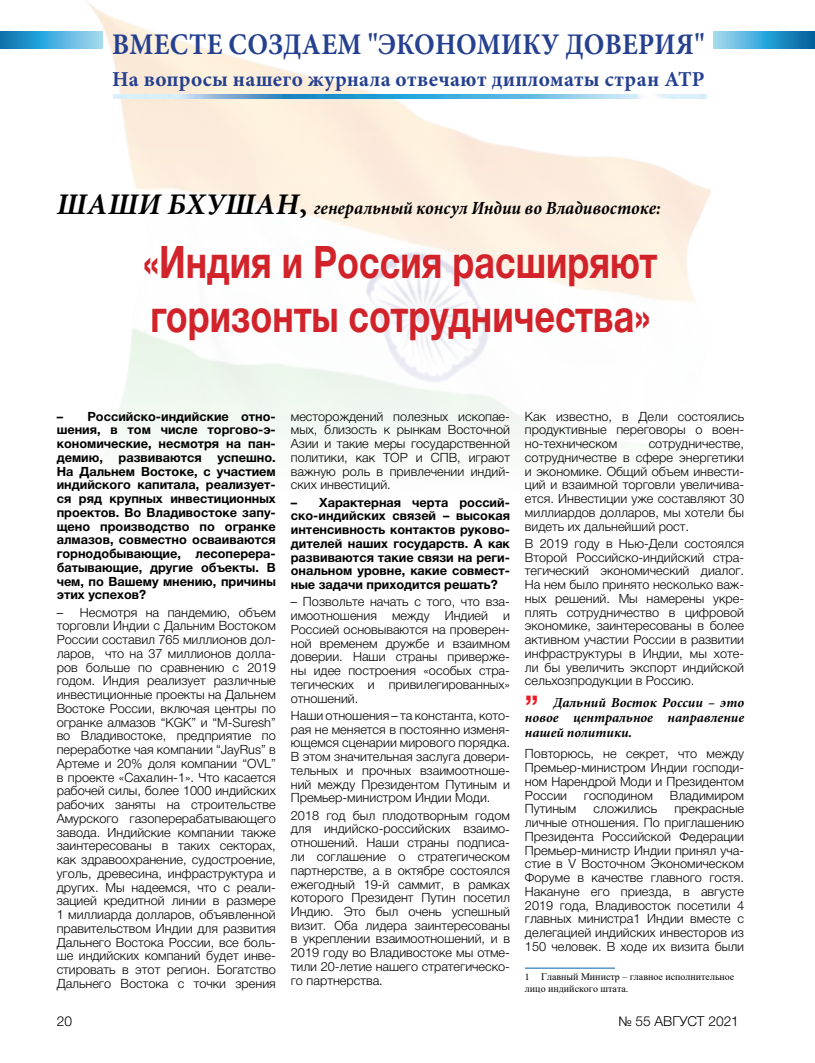
<style>
.page{position:relative;width:815px;height:1063px;background:#fff}
.page>*{position:absolute;margin:0;border:0;box-sizing:border-box;transform-origin:0 0}
.t1{font:700 45px/54px "Helvetica Neue Cyr";color:#d2232a;scale:.8 1}
.t2{font:700 30px "Minion Pro";letter-spacing:.01em;color:#25408f;scale:.9 1}
.t3{font:700 21.25px "Minion Pro";letter-spacing:.01em;color:#25408f}
.t4{font:italic 700 condensed 18.75px "Minion Pro";color:#000}
.t5{font:italic 700 13.75px/15px "Minion Pro";color:#000;text-align:justify}
.t6{font:300 13.75px "Helvetica Neue Cyr";color:#000}
.t7{font:300 12.75px/13.8px "Helvetica Neue Cyr";color:#000;text-align:justify}
.t8{font:700 12.75px/13.8px "Helvetica Neue Cyr";color:#000;text-align:justify}
.t9{font:10px/12px "Times New Roman";color:#000}
.s1{font-stretch:normal;font-size:30px}
.s2{font-style:normal;font-stretch:normal;font-size:30px}
.s3{font-family:"Helvetica Neue Cyr";font-style:normal;font-size:30px;color:#ed1d24}
.s4{font-family:"Minion Pro"}
</style>
<div class="page">
<img style="left:0;top:1px;width:815px;height:438px">
<svg style="left:713px;top:32px;width:102px;height:17px;background:#41a0d0"></svg>
<svg style="left:0;top:32px;width:102px;height:17px;background:#49a9d7"></svg>
<img style="left:113px;top:94px;width:593px;height:4px">
<hr style="left:525px;top:968px;width:90px;height:1px;background:#0063b0">
<h2 class="t2" style="left:112px;top:23px;width:660px">ВМЕСТЕ СОЗДАЕМ "ЭКОНОМИКУ ДОВЕРИЯ"</h2>
<h3 class="t3" style="left:112px;top:64px;width:594px">На вопросы нашего журнала отвечают дипломаты стран АТР</h3>
<h3 class="t4" style="left:57px;top:195px;width:605px"><span class="s1">Шаши Бхушан</span><span class="s2">,</span> генеральный консул Индии во Владивостоке:</h3>
<h1 class="t1" style="left:143px;top:235px;width:645px">«Индия и Россия расширяют горизонты сотрудничества»</h1>
<p class="t8" style="left:57px;top:409px;width:221px">– Российско-индийские отно&shy;шения, в том числе торгово-э&shy;кономические, несмотря на пан&shy;демию, развиваются успешно.<br>На Дальнем Востоке, с участием индийского капитала, реализует&shy;ся ряд крупных инвестиционных проектов. Во Владивостоке запу&shy;щено производство по огранке алмазов, совместно осваиваются горнодобывающие, лесоперера&shy;батывающие, другие объекты. В чем, по Вашему мнению, причины этих успехов?</p>
<p class="t7" style="left:57px;top:605px;width:221px">– Несмотря на пандемию, объем торговли Индии с Дальним Востоком России составил 765 миллионов дол&shy;ларов, что на 37 миллионов долла&shy;ров больше по сравнению с 2019 годом. Индия реализует различные инвестиционные проекты на Дальнем Востоке России, включая центры по огранке алмазов “KGK” и “M-Suresh” во Владивостоке, предприятие по переработке чая компании “JayRus” в Артеме и 20% доля компании “OVL” в проекте «Сахалин-1». Что касается рабочей силы, более 1000 индийских рабочих заняты на строительстве Амурского газоперерабатывающего завода. Индийские компании также заинтересованы в таких секторах, как здравоохранение, судостроение, уголь, древесина, инфраструктура и других. Мы надеемся, что с реали&shy;зацией кредитной линии в размере 1 миллиарда долларов, объявленной правительством Индии для развития Дальнего Востока России, все боль&shy;ше индийских компаний будет инве&shy;стировать в этот регион. Богатство Дальнего Востока с точки зрения</p>
<p class="t7" style="left:291px;top:409px;width:221px">месторождений полезных ископае&shy;мых, близость к рынкам Восточной Азии и такие меры государственной политики, как ТОР и СПВ, играют важную роль в привлечении индий&shy;ских инвестиций.</p>
<p class="t8" style="left:291px;top:495px;width:221px">– Характерная черта россий&shy;ско-индийских связей – высокая интенсивность контактов руково&shy;дителей наших государств. А как развиваются такие связи на реги&shy;ональном уровне, какие совмест&shy;ные задачи приходится решать?</p>
<p class="t7" style="left:291px;top:595px;width:221px">– Позвольте начать с того, что вза&shy;имоотношения между Индией и Россией основываются на проверен&shy;ной временем дружбе и взаимном доверии. Наши страны приверже&shy;ны идее построения «особых стра&shy;тегических и привилегированных» отношений.</p>
<p class="t7" style="left:291px;top:709px;width:221px">Наши отношения – та константа, кото&shy;рая не меняется в постоянно изменя&shy;ющемся сценарии мирового порядка.<br>В этом значительная заслуга довери&shy;тельных и прочных взаимоотноше&shy;ний между Президентом Путиным и Премьер-министром Индии Моди.</p>
<p class="t7" style="left:291px;top:808px;width:221px">2018 год был плодотворным годом для индийско-российских взаимо&shy;отношений. Наши страны подписа&shy;ли соглашение о стратегическом партнерстве, а в октябре состоялся ежегодный 19-й саммит, в рамках которого Президент Путин посетил Индию. Это был очень успешный визит. Оба лидера заинтересованы в укреплении взаимоотношений, и в 2019 году во Владивостоке мы отме&shy;тили 20-летие нашего стратегическо&shy;го партнерства.</p>
<p class="t7" style="left:525px;top:409px;width:221px">Как известно, в Дели состоялись продуктивные переговоры о воен&shy;но-техническом</p>
<p class="t7" style="left:525px;top:437px;width:221px;text-indent:124px">сотрудничестве, сотрудничестве в сфере энергетики и экономике. Общий объем инвести&shy;ций и взаимной торговли увеличива&shy;ется. Инвестиции уже составляют 30 миллиардов долларов, мы хотели бы видеть их дальнейший рост.</p>
<p class="t7" style="left:525px;top:537px;width:221px">В 2019 году в Нью-Дели состоялся Второй Российско-индийский стра&shy;тегический экономический диалог.<br>На нем было принято несколько важ&shy;ных решений. Мы намерены укре&shy;плять сотрудничество в цифровой экономике, заинтересованы в более активном участии России в развитии инфраструктуры в Индии, мы хоте&shy;ли бы увеличить экспорт индийской сельхозпродукции в Россию.</p>
<p class="t5" style="left:525px;top:695px;width:221px"><span class="s3">”</span> Дальний Восток России – это новое центральное направление нашей политики.</p>
<p class="t7" style="left:525px;top:747px;width:221px">Повторюсь, не секрет, что между Премьер-министром Индии господи&shy;ном Нарендрой Моди и Президентом России</p>
<p class="t7" style="left:584px;top:788px;width:71px">господином</p>
<p class="t7" style="left:670px;top:788px;width:76px">Владимиром</p>
<p class="t7" style="left:525px;top:802px;width:53px">Путиным</p>
<p class="t7" style="left:594px;top:802px;width:65px">сложились</p>
<p class="t7" style="left:525px;top:802px;width:221px;text-indent:149px">прекрасные личные отношения. По приглашению Президента Российской Федерации Премьер-министр Индии принял уча&shy;стие в V Восточном Экономическом Форуме в качестве главного гостя.<br>Накануне его приезда, в августе 2019 года, Владивосток посетили 4 главных министра1 Индии вместе с делегацией индийских инвесторов из 150 человек. В ходе их визита были</p>
<p class="t9" style="left:525px;top:970px;width:211px"><span class="s4">1</span> Главный Министр – главное исполнительное лицо индийского штата.</p>
<p class="t6" style="left:57px;top:1014px;width:17px">20</p>
<p class="t6" style="left:618px;top:1013px;width:122px">№ 55 АВГУСТ 2021</p>
</div>
